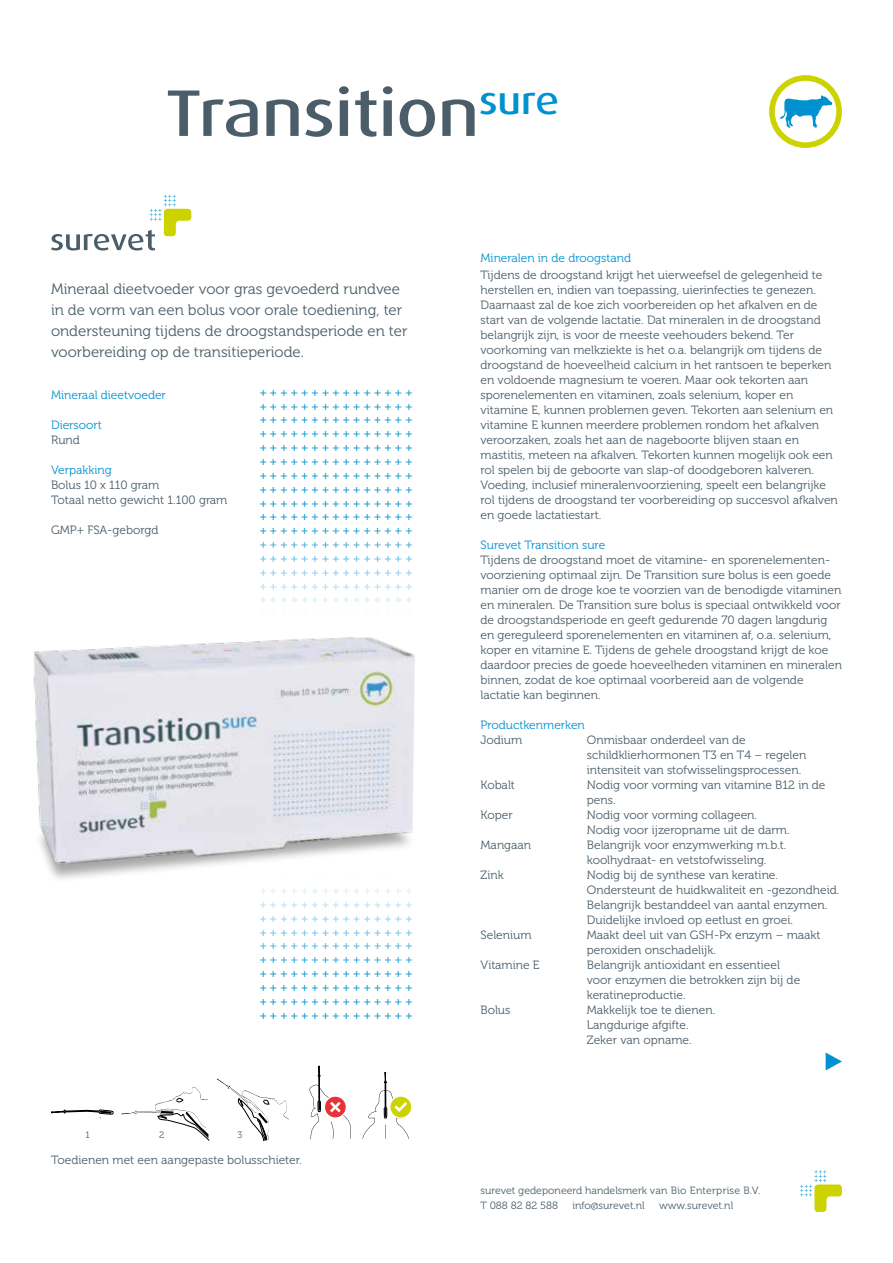
<style>
.page{position:relative;width:893px;height:1263px;background:#fff}
.page>*{position:absolute;margin:0;border:0;box-sizing:border-box;transform-origin:0 0}
.t1{font:500 66px "Dax Wide";color:#4a5d68}
.t2{font:15px/21px "Museo 300";color:#4a5d68}
.t3{font:12px/15px "Museo 300";color:#4a5d68}
.t4{font:12px "Museo 300";color:#0092d0}
.t5{font:300 11.85px/13.8px "Frutiger LT Std";color:#0092d0;text-align:justify}
.t6{font:10.5px/15px "Museo 300";color:#4a5d68}
.t7{font:9.3px "Museo 300";color:#4a5d68}
</style>
<div class="page">
<svg style="left:772px;top:78px;width:67px;height:67px"></svg>
<div style="left:769px;top:75px;width:73px;height:73px;border:6px solid #ccd300;border-radius:50%"></div>
<svg style="left:779px;top:95px;width:53px;height:33px"></svg>
<svg style="left:826px;top:1052px;width:16px;height:18px"></svg>
<svg style="left:51px;top:195px;width:140px;height:55px"></svg>
<svg style="left:52px;top:1109px;width:62px;height:9px"></svg>
<svg style="left:217px;top:1078px;width:72px;height:63px"></svg>
<svg style="left:122px;top:1087px;width:87px;height:53px"></svg>
<div style="left:389px;top:1095px;width:23px;height:24px;border:1px solid #fff;border-radius:50%"></div>
<svg style="left:309px;top:1066px;width:42px;height:73px"></svg>
<svg style="left:363px;top:1072px;width:47px;height:67px"></svg>
<svg style="left:800px;top:1170px;width:42px;height:42px"></svg>
<div style="left:35px;top:802px;width:382px;height:81px;background:#000;opacity:.35"></div>
<img style="left:33px;top:637px;width:382px;height:232px">
<h1 class="t1" style="left:166px;top:76px;width:395px">Transition<sup>sure</sup></h1>
<p class="t2" style="left:51px;top:279px;width:358px">Mineraal dieetvoeder voor gras gevoederd rundvee in de vorm van een bolus voor orale toediening, ter ondersteuning tijdens de droogstandsperiode en ter voorbereiding op de transitieperiode.</p>
<p class="t4" style="left:51px;top:388px;width:116px">Mineraal dieetvoeder</p>
<p class="t4" style="left:51px;top:418px;width:52px">Diersoort</p>
<p class="t3" style="left:51px;top:433px;width:30px">Rund</p>
<p class="t4" style="left:51px;top:463px;width:62px">Verpakking</p>
<p class="t3" style="left:51px;top:478px;width:178px">Bolus 10 x 110 gram<br>Totaal netto gewicht 1.100 gram</p>
<p class="t3" style="left:51px;top:523px;width:109px">GMP+ FSA-geborgd</p>
<p class="t5" style="left:259px;top:385px;width:154px">+ + + + + + + + + + + + + + + + + + + + + + + + + + + + + + + + + + + + + + + + + + + + + + + + + + + + + + + + + + + + + + + + + + + + + + + + + + + + + + + + + + + + + + + + + + + + + + + + + + + + + + + + + + + + + + + + + + + + + + + + + + + + + + + + + + + + + + + + + + + + + + + + + + + + + + + + + + + + + + + + + + + + + + + + + + + + + + + + + + + + + + + + + + + + + + + + + + + + + + + + + + + + + + + + + + + + + + + + + + + + + + + + + + + + + + + + + + + + + + + +</p>
<p class="t5" style="left:259px;top:883px;width:154px">+ + + + + + + + + + + + + + + + + + + + + + + + + + + + + + + + + + + + + + + + + + + + + + + + + + + + + + + + + + + + + + + + + + + + + + + + + + + + + + + + + + + + + + + + + + + + + + + + + + + + + + + + + + + + + + + + + + + + + + + + + + + + + + + + + + + + + + + + + + + + + + + + + + + + + +</p>
<p class="t7" style="left:86px;top:1130px;width:6px">1</p>
<p class="t7" style="left:159px;top:1130px;width:7px">2</p>
<p class="t7" style="left:238px;top:1130px;width:6px">3</p>
<p class="t3" style="left:51px;top:1153px;width:252px">Toedienen met een aangepaste bolusschieter.</p>
<p class="t4" style="left:480px;top:251px;width:152px">Mineralen in de droogstand</p>
<p class="t3" style="left:480px;top:268px;width:359px">Tijdens de droogstand krijgt het uierweefsel de gelegenheid te herstellen en, indien van toepassing, uierinfecties te genezen.<br>Daarnaast zal de koe zich voorbereiden op het afkalven en de start van de volgende lactatie. Dat mineralen in de droogstand belangrijk zijn, is voor de meeste veehouders bekend. Ter voorkoming van melkziekte is het o.a. belangrijk om tijdens de droogstand de hoeveelheid calcium in het rantsoen te beperken en voldoende magnesium te voeren. Maar ook tekorten aan sporenelementen en vitaminen, zoals selenium, koper en vitamine E, kunnen problemen geven. Tekorten aan selenium en vitamine E kunnen meerdere problemen rondom het afkalven veroorzaken, zoals het aan de nageboorte blijven staan en mastitis, meteen na afkalven. Tekorten kunnen mogelijk ook een rol spelen bij de geboorte van slap-of doodgeboren kalveren.<br>Voeding, inclusief mineralenvoorziening, speelt een belangrijke rol tijdens de droogstand ter voorbereiding op succesvol afkalven en goede lactatiestart.</p>
<p class="t4" style="left:480px;top:538px;width:126px">Surevet Transition sure</p>
<p class="t3" style="left:480px;top:553px;width:363px">Tijdens de droogstand moet de vitamine- en sporenelementen&shy;voorziening optimaal zijn. De Transition sure bolus is een goede manier om de droge koe te voorzien van de benodigde vitaminen en mineralen. De Transition sure bolus is speciaal ontwikkeld voor de droogstandsperiode en geeft gedurende 70 dagen langdurig en gereguleerd sporenelementen en vitaminen af, o.a. selenium, koper en vitamine E. Tijdens de gehele droogstand krijgt de koe daardoor precies de goede hoeveelheden vitaminen en mineralen binnen, zodat de koe optimaal voorbereid aan de volgende lactatie kan beginnen.</p>
<p class="t4" style="left:480px;top:718px;width:106px">Productkenmerken</p>
<p class="t3" style="left:480px;top:733px;width:43px">Jodium</p>
<p class="t3" style="left:587px;top:733px;width:221px">Onmisbaar onderdeel van de schildklierhormonen T3 en T4 – regelen intensiteit van stofwisselingsprocessen.</p>
<p class="t3" style="left:480px;top:778px;width:36px">Kobalt</p>
<p class="t3" style="left:587px;top:778px;width:240px">Nodig voor vorming van vitamine B12 in de pens.</p>
<p class="t3" style="left:480px;top:808px;width:34px">Koper</p>
<p class="t3" style="left:587px;top:808px;width:204px">Nodig voor vorming collageen.<br>Nodig voor ijzeropname uit de darm.</p>
<p class="t3" style="left:480px;top:838px;width:52px">Mangaan</p>
<p class="t3" style="left:587px;top:838px;width:201px">Belangrijk voor enzymwerking m.b.t. koolhydraat- en vetstofwisseling.</p>
<p class="t3" style="left:480px;top:868px;width:25px">Zink</p>
<p class="t3" style="left:587px;top:868px;width:254px">Nodig bij de synthese van keratine.<br>Ondersteunt de huidkwaliteit en -gezondheid.<br>Belangrijk bestanddeel van aantal enzymen.<br>Duidelijke invloed op eetlust en groei.</p>
<p class="t3" style="left:480px;top:928px;width:53px">Selenium</p>
<p class="t3" style="left:587px;top:928px;width:235px">Maakt deel uit van GSH-Px enzym – maakt peroxiden onschadelijk.</p>
<p class="t3" style="left:480px;top:958px;width:61px">Vitamine E</p>
<p class="t3" style="left:587px;top:958px;width:215px">Belangrijk antioxidant en essentieel voor enzymen die betrokken zijn bij de keratineproductie.</p>
<p class="t3" style="left:480px;top:1003px;width:31px">Bolus</p>
<p class="t3" style="left:587px;top:1003px;width:130px">Makkelijk toe te dienen.<br>Langdurige afgifte.<br>Zeker van opname.</p>
<p class="t6" style="left:480px;top:1183px;width:281px">surevet gedeponeerd handelsmerk van Bio Enterprise B.V.<br>T 088 82 82 588</p>
<p class="t6" style="left:572px;top:1198px;width:74px">info@surevet.nl</p>
<p class="t6" style="left:659px;top:1198px;width:76px">www.surevet.nl</p>
</div>
